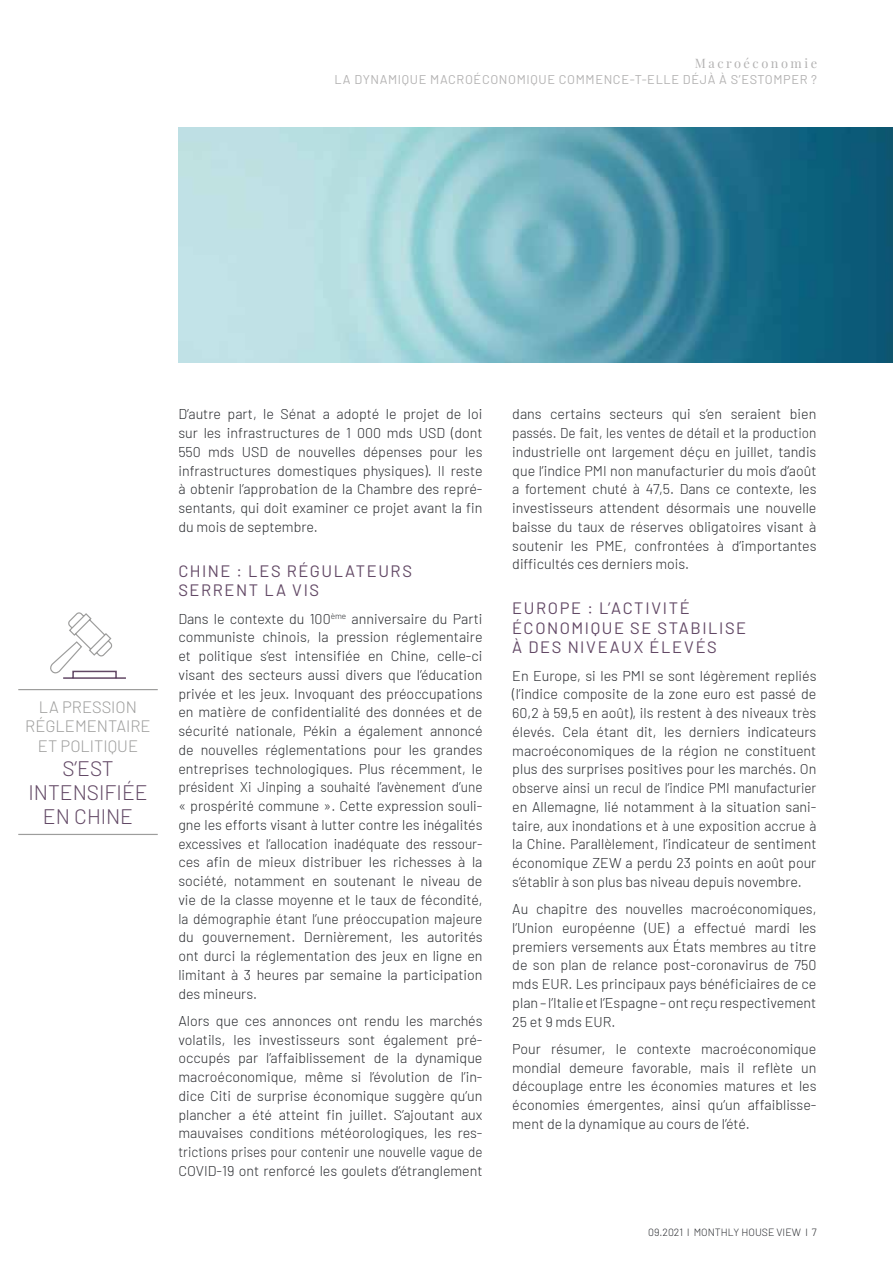
<style>
.page{position:relative;width:893px;height:1263px;background:#fff}
.page>*{position:absolute;margin:0;border:0;box-sizing:border-box;transform-origin:0 0}
.t1{font:300 21px/24px "Barlow";color:#624865;text-align:center}
.t2{font:16.5px/19.5px "Barlow";letter-spacing:.1em;color:#624865}
.t3{font:300 16.5px/19.5px "Barlow";color:#9d9d9c;text-align:center}
.t4{font:300 14.25px/18.8px "Barlow";color:#2a2c30;text-align:justify}
.t5{font:12.75px "Barlow";letter-spacing:.05em;color:#b3b2b2}
.t6{font:12.75px "Playfair Display";letter-spacing:.2em;color:#b3b2b2}
.t7{font:300 10.5px "Barlow";color:#2a2c30}
</style>
<div class="page">
<hr style="left:18px;top:689px;width:140px;height:1px;background:#9d9d9c">
<hr style="left:18px;top:834px;width:140px;height:1px;background:#9d9d9c">
<svg style="left:50px;top:612px;width:76px;height:67px"></svg>
<img style="left:178px;top:128px;width:715px;height:234px">
<p class="t6" style="left:695px;top:53px;width:124px">Macroéconomie</p>
<p class="t5" style="left:335px;top:70px;width:484px">LA DYNAMIQUE MACROÉCONOMIQUE COMMENCE-T-ELLE DÉJÀ À S’ESTOMPER ?</p>
<p class="t3" style="left:25px;top:696px;width:127px">LA PRESSION<br>RÉGLEMENTAIRE<br>ET POLITIQUE</p>
<h1 class="t1" style="left:28px;top:755px;width:121px">S’EST<br>INTENSIFIÉE<br>EN CHINE</h1>
<p class="t4" style="left:178px;top:404px;width:306px">D’autre part, le Sénat a adopté le projet de loi sur les infrastructures de 1 000 mds USD (dont 550 mds USD de nouvelles dépenses pour les infrastructures domestiques physiques). Il reste à obtenir l’approbation de la Chambre des repré&shy;sentants, qui doit examiner ce projet avant la fin du mois de septembre.</p>
<p class="t2" style="left:178px;top:560px;width:235px">CHINE : LES RÉGULATEURS<br>SERRENT LA VIS</p>
<p class="t4" style="left:178px;top:608px;width:306px">Dans le contexte du 100<sup>ème</sup> anniversaire du Parti communiste chinois, la pression réglementaire et politique s’est intensifiée en Chine, celle-ci visant des secteurs aussi divers que l’éducation privée et les jeux. Invoquant des préoccupations en matière de confidentialité des données et de sécurité nationale, Pékin a également annoncé de nouvelles réglementations pour les grandes entreprises technologiques. Plus récemment, le président Xi Jinping a souhaité l’avènement d’une « prospérité commune ». Cette expression souli&shy;gne les efforts visant à lutter contre les inégalités excessives et l’allocation inadéquate des ressour&shy;ces afin de mieux distribuer les richesses à la société, notamment en soutenant le niveau de vie de la classe moyenne et le taux de fécondité, la démographie étant l’une préoccupation majeure du gouvernement. Dernièrement, les autorités ont durci la réglementation des jeux en ligne en limitant à 3 heures par semaine la participation des mineurs.</p>
<p class="t4" style="left:178px;top:1010px;width:306px">Alors que ces annonces ont rendu les marchés volatils, les investisseurs sont également pré&shy;occupés par l’affaiblissement de la dynamique macroéconomique, même si l’évolution de l’in&shy;dice Citi de surprise économique suggère qu’un plancher a été atteint fin juillet. S’ajoutant aux mauvaises conditions météorologiques, les res&shy;trictions prises pour contenir une nouvelle vague de COVID-19 ont renforcé les goulets d’étranglement</p>
<p class="t4" style="left:512px;top:404px;width:306px">dans certains secteurs qui s’en seraient bien passés. De fait, les ventes de détail et la production industrielle ont largement déçu en juillet, tandis que l’indice PMI non manufacturier du mois d’août a fortement chuté à 47,5. Dans ce contexte, les investisseurs attendent désormais une nouvelle baisse du taux de réserves obligatoires visant à soutenir les PME, confrontées à d’importantes difficultés ces derniers mois.</p>
<p class="t2" style="left:512px;top:597px;width:235px">EUROPE : L’ACTIVITÉ<br>ÉCONOMIQUE SE STABILISE<br>À DES NIVEAUX ÉLEVÉS</p>
<p class="t4" style="left:512px;top:665px;width:306px">En Europe, si les PMI se sont légèrement repliés (l’indice composite de la zone euro est passé de 60,2 à 59,5 en août), ils restent à des niveaux très élevés. Cela étant dit, les derniers indicateurs macroéconomiques de la région ne constituent plus des surprises positives pour les marchés. On observe ainsi un recul de l’indice PMI manufacturier en Allemagne, lié notamment à la situation sani&shy;taire, aux inondations et à une exposition accrue à la Chine. Parallèlement, l’indicateur de sentiment économique ZEW a perdu 23 points en août pour s’établir à son plus bas niveau depuis novembre.</p>
<p class="t4" style="left:512px;top:898px;width:306px">Au chapitre des nouvelles macroéconomiques, l’Union européenne (UE) a effectué mardi les premiers versements aux États membres au titre de son plan de relance post-coronavirus de 750 mds EUR. Les principaux pays bénéficiaires de ce plan – l’Italie et l’Espagne – ont reçu respectivement 25 et 9 mds EUR.</p>
<p class="t4" style="left:512px;top:1038px;width:306px">Pour résumer, le contexte macroéconomique mondial demeure favorable, mais il reflète un découplage entre les économies matures et les économies émergentes, ainsi qu’un affaiblisse&shy;ment de la dynamique au cours de l’été.</p>
<p class="t7" style="left:648px;top:1225px;width:170px">09.2021 l MONTHLY HOUSE VIEW l 7</p>
</div>
